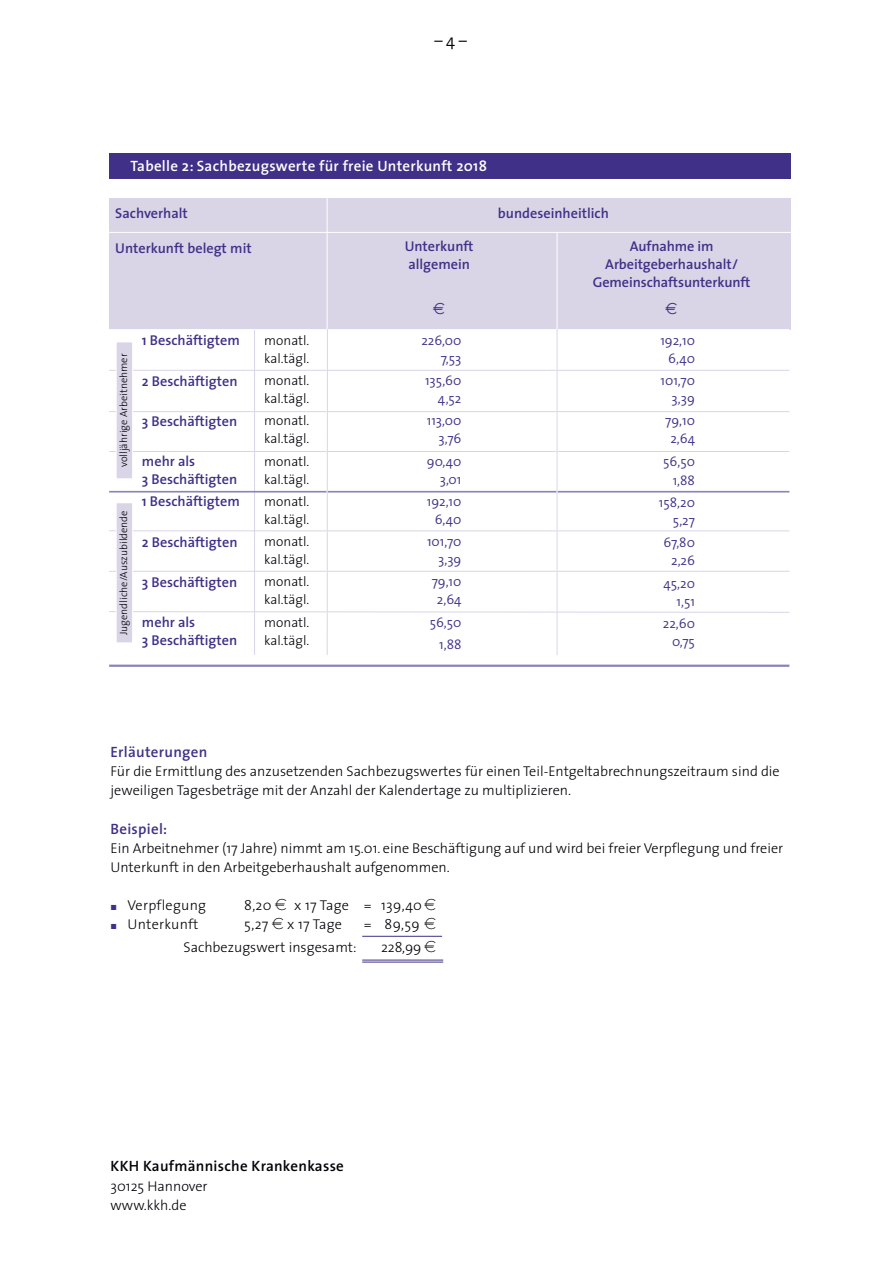
<style>
.page{position:relative;width:893px;height:1263px;background:#fff}
.page>*{position:absolute;margin:0;border:0;box-sizing:border-box;transform-origin:0 0}
.t1{font:300 16.5px "The Sans";color:#000006}
.t2{font:600 15px "The Sans";letter-spacing:.02em;color:#fff}
.t3{font:600 15px "The Sans";letter-spacing:.02em;color:#000006}
.t4{font:600 15px "The Sans";letter-spacing:.02em;color:#413087}
.t5{font:300 14.25px/19.2px "The Sans";color:#000006}
.t6{font:600 14.25px/18px "The Sans";color:#413087}
.t7{font:300 14.25px "The Sans";letter-spacing:.02em;color:#000006}
.t8{font:300 13.5px/18px "The Sans";color:#413087;text-align:right}
.t9{font:300 13.5px/18px "The Sans";color:#000006}
.t10{font:300 10.5px "The Sans";color:#000006}
.s1{font-family:"The Sans Light Expert";font-weight:400;font-size:7.5px;color:#413087}
</style>
<div class="page">
<hr style="left:254px;top:330px;width:1px;height:325px;background:#d9d5e7">
<div style="left:109px;top:198px;width:682px;height:132px;background:#d9d5e7"></div>
<svg style="left:109px;top:611px;width:681px;height:2px"></svg>
<hr style="left:109px;top:571px;width:680px;height:1px;background:#d9d5e7">
<hr style="left:109px;top:491px;width:680px;height:1px;background:#8d83b7">
<hr style="left:109px;top:411px;width:680px;height:1px;background:#d9d5e7">
<hr style="left:109px;top:370px;width:680px;height:1px;background:#d9d5e7">
<hr style="left:100px;top:329px;width:689px;height:1px;background:#fff">
<hr style="left:109px;top:530px;width:680px;height:1px;background:#d9d5e7">
<hr style="left:109px;top:451px;width:680px;height:1px;background:#d9d5e7">
<hr style="left:327px;top:186px;width:1px;height:469px;background:#fff">
<hr style="left:557px;top:232px;width:1px;height:423px;background:#fff">
<hr style="left:109px;top:665px;width:680px;height:2px;background:#8d83b7">
<hr style="left:109px;top:232px;width:692px;height:1px;background:#fff">
<div style="left:116px;top:503px;width:16px;height:140px;background:#d9d5e7"></div>
<div style="left:116px;top:502px;width:17px;height:141px;border:1px solid #fff"></div>
<div style="left:116px;top:342px;width:16px;height:137px;background:#d9d5e7"></div>
<div style="left:116px;top:342px;width:17px;height:137px;border:1px solid #fff"></div>
<div style="left:109px;top:153px;width:682px;height:26px;background:#413087"></div>
<hr style="left:327px;top:329px;width:1px;height:326px;background:#d9d5e7">
<hr style="left:557px;top:329px;width:1px;height:326px;background:#d9d5e7">
<hr style="left:362px;top:936px;width:80px;height:1px;background:#413087">
<hr style="left:362px;top:959px;width:81px;height:1px;background:#413087">
<hr style="left:362px;top:961px;width:81px;height:1px;background:#413087">
<p class="t1" style="left:434px;top:35px;width:34px">–4–</p>
<p class="t2" style="left:130px;top:160px;width:358px">Tabelle 2: Sachbezugswerte für freie Unterkunft 2018</p>
<p class="t6" style="left:115px;top:206px;width:74px">Sachverhalt</p>
<p class="t6" style="left:498px;top:206px;width:113px">bundeseinheitlich</p>
<p class="t6" style="left:115px;top:241px;width:138px">Unterkunft belegt mit</p>
<p class="t6" style="left:405px;top:238px;width:70px">Unterkunft allgemein</p>
<p class="t6" style="left:593px;top:238px;width:159px;text-align:center">Aufnahme im<br>Arbeitgeberhaushalt/<br>Gemeinschaftsunterkunft</p>
<p class="t10" style="left:119px;top:467px;width:115px;rotate:-90deg">volljährige Arbeitnehmer</p>
<p class="t10" style="left:119px;top:635px;width:126px;rotate:-90deg">Jugendliche/Auszubildende</p>
<p class="t6" style="left:142px;top:333px;width:99px">1 Beschäftigtem</p>
<p class="t6" style="left:142px;top:373px;width:97px">2 Beschäftigten</p>
<p class="t6" style="left:142px;top:413px;width:97px">3 Beschäftigten</p>
<p class="t6" style="left:142px;top:454px;width:97px">mehr als<br>3 Beschäftigten</p>
<p class="t6" style="left:142px;top:494px;width:99px">1 Beschäftigtem</p>
<p class="t6" style="left:142px;top:534px;width:97px">2 Beschäftigten</p>
<p class="t6" style="left:142px;top:574px;width:97px">3 Beschäftigten</p>
<p class="t6" style="left:142px;top:615px;width:97px">mehr als<br>3 Beschäftigten</p>
<p class="t9" style="left:264px;top:333px;width:47px">monatl. kal.tägl.</p>
<p class="t9" style="left:264px;top:373px;width:47px">monatl. kal.tägl.</p>
<p class="t9" style="left:264px;top:413px;width:47px">monatl. kal.tägl.</p>
<p class="t9" style="left:264px;top:453px;width:47px">monatl. kal.tägl.</p>
<p class="t9" style="left:264px;top:494px;width:47px">monatl. kal.tägl.</p>
<p class="t9" style="left:264px;top:534px;width:47px">monatl. kal.tägl.</p>
<p class="t9" style="left:264px;top:574px;width:47px">monatl. kal.tägl.</p>
<p class="t9" style="left:264px;top:614px;width:47px">monatl. kal.tägl.</p>
<p class="t8" style="left:421px;top:333px;width:42px">226,00<br>7,53</p>
<p class="t8" style="left:425px;top:373px;width:38px">135,60<br>4,52</p>
<p class="t8" style="left:427px;top:413px;width:36px">113,00<br>3,76</p>
<p class="t8" style="left:427px;top:454px;width:36px">90,40<br>3,01</p>
<p class="t8" style="left:427px;top:494px;width:36px;text-align:center">192,10<br>6,40</p>
<p class="t8" style="left:427px;top:534px;width:36px">101,70<br>3,39</p>
<p class="t8" style="left:432px;top:574px;width:31px;text-align:center">79,10<br>2,64</p>
<p class="t8" style="left:430px;top:613px;width:33px;line-height:22.2px">56,50<br>1,88</p>
<p class="t8" style="left:660px;top:333px;width:36px;text-align:center">192,10<br>6,40</p>
<p class="t8" style="left:661px;top:373px;width:36px">101,70<br>3,39</p>
<p class="t8" style="left:665px;top:413px;width:31px;text-align:center">79,10<br>2,64</p>
<p class="t8" style="left:663px;top:453px;width:33px;line-height:19.2px">56,50<br>1,88</p>
<p class="t8" style="left:659px;top:495px;width:38px">158,20<br>5,27</p>
<p class="t8" style="left:663px;top:535px;width:33px;text-align:center">67,80<br>2,26</p>
<p class="t8" style="left:663px;top:576px;width:33px">45,20<br>1,51</p>
<p class="t8" style="left:663px;top:616px;width:34px">22,60<br>0,75</p>
<p class="t4" style="left:111px;top:746px;width:98px">Erläuterungen</p>
<p class="t5" style="left:111px;top:763px;width:671px">Für die Ermittlung des anzusetzenden Sachbezugswertes für einen Teil-Entgeltabrechnungszeitraum sind die jeweiligen Tagesbeträge mit der Anzahl der Kalendertage zu multiplizieren.</p>
<p class="t4" style="left:111px;top:822px;width:58px">Beispiel:</p>
<p class="t5" style="left:111px;top:840px;width:674px">Ein Arbeitnehmer (17 Jahre) nimmt am 15.01. eine Beschäftigung auf und wird bei freier Verpflegung und freier<br>Unterkunft in den Arbeitgeberhaushalt aufgenommen.</p>
<p class="t7" style="left:111px;top:900px;width:97px"><span class="s1">ó</span> Verpflegung</p>
<p class="t5" style="left:244px;top:897px;width:29px">8,20</p>
<p class="t7" style="left:294px;top:900px;width:129px">x 17 Tage = 139,40</p>
<p class="t7" style="left:111px;top:919px;width:89px"><span class="s1">ó</span> Unterkunft</p>
<p class="t5" style="left:244px;top:916px;width:26px">5,27</p>
<p class="t5" style="left:287px;top:916px;width:56px">x 17 Tage</p>
<p class="t5" style="left:364px;top:916px;width:58px">= 89,59</p>
<p class="t5" style="left:183px;top:939px;width:175px">Sachbezugswert insgesamt:</p>
<p class="t5" style="left:381px;top:939px;width:42px">228,99</p>
<p class="t3" style="left:111px;top:1160px;width:235px">KKH Kaufmännische Krankenkasse</p>
<p class="t5" style="left:111px;top:1178px;width:99px">30125 Hannover www.kkh.de</p>
</div>
